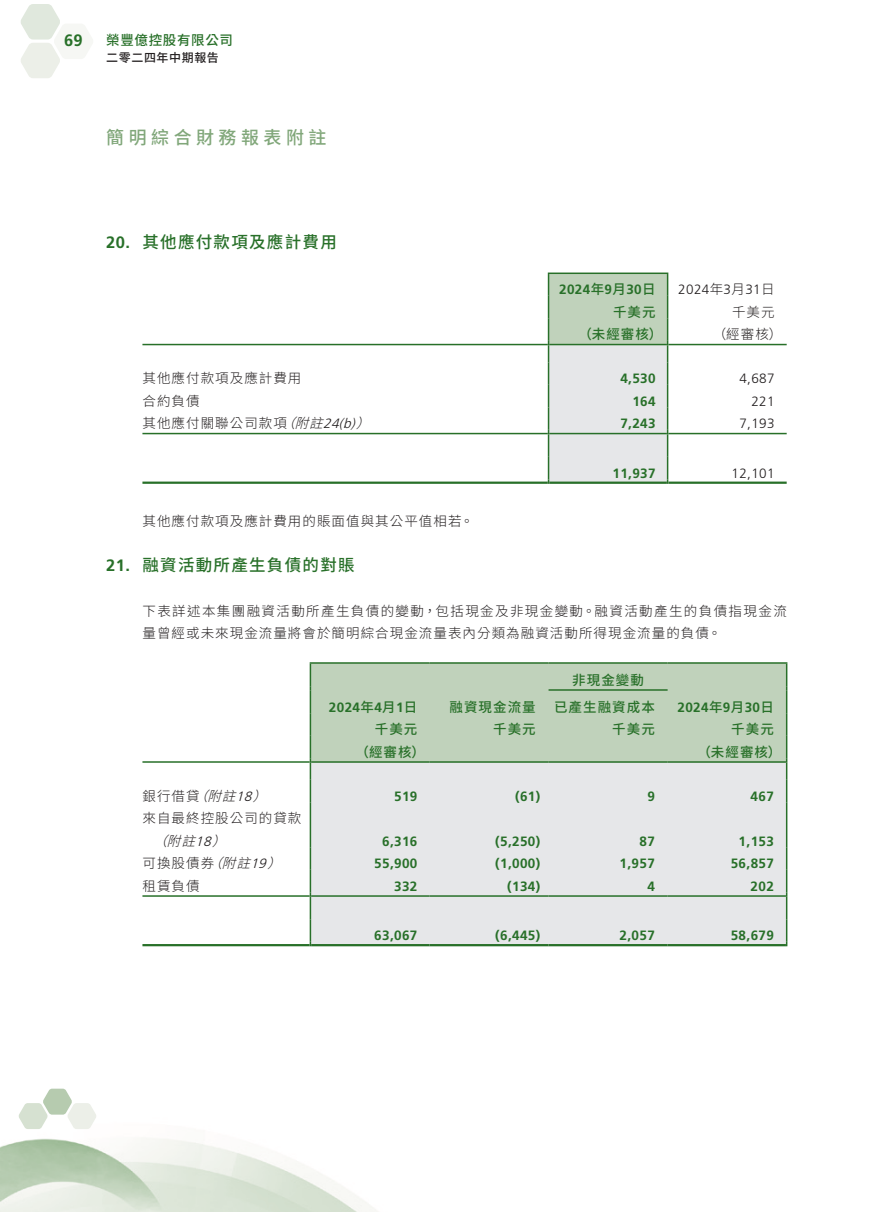
<style>
.page{position:relative;width:893px;height:1212px;background:#fff}
.page>*{position:absolute;margin:0;border:0;box-sizing:border-box;transform-origin:0 0}
.t1{font:500 18px "Source Han Sans TC";letter-spacing:.25em;color:#81a77a}
.Heading_1{font:500 16.5px "Source Han Sans TC";letter-spacing:.08em;color:#287029}
.Heading_1-2{font:700 16.5px "Frutiger LT Std";color:#287029}
.Body_Text{font:700 13.5px "Frutiger LT Std";letter-spacing:.03em;color:#287029}
.Body_Text-2{font:300 13.5px/22.5px "Source Han Sans TC";letter-spacing:.105em;color:#231f20}
.Body_Text-3{font:300 13.5px "Source Han Sans TC";letter-spacing:.08em;color:#231f20}
.Body_Text-4{font:500 13.5px "Source Han Sans TC";letter-spacing:.08em;color:#287029}
.Body_Text-5{font:300 13.5px "Frutiger LT Std";letter-spacing:.03em;color:#231f20}
.Body_Text-6{font:italic 300 13.5px "Source Han Sans TC";color:#231f20}
.Body_Text-7{font:500 13.5px "Source Han Sans TC";letter-spacing:.05em;color:#287029}
.Body_Text-8{font:italic 300 13.5px "Frutiger LT Std";color:#231f20}
.t2{font:500 12px "Source Han Sans TC";letter-spacing:.05em;color:#231f20}
.s1{font-family:"Frutiger LT Std"}
.s2{font-family:"Source Han Sans TC";font-weight:500}
.s3{font-family:"Source Han Sans TC"}
</style>
<div class="page">
<img style="left:0;top:272px;width:788px;height:940px">
<svg style="left:19px;top:1089px;width:77px;height:40px"></svg>
<svg style="left:21px;top:4px;width:72px;height:74px"></svg>
<hr style="left:548px;top:272px;width:120px;height:2px;background:#287029">
<svg style="left:548px;top:274px;width:120px;height:210px;background:#d4ddd4"></svg>
<hr style="left:142px;top:344px;width:406px;height:1px;background:#287029">
<hr style="left:549px;top:344px;width:118px;height:1px;background:#287029">
<hr style="left:668px;top:344px;width:119px;height:1px;background:#287029">
<hr style="left:142px;top:433px;width:406px;height:1px;background:#287029">
<hr style="left:549px;top:433px;width:118px;height:1px;background:#287029">
<hr style="left:668px;top:433px;width:119px;height:1px;background:#287029">
<hr style="left:142px;top:482px;width:406px;height:2px;background:#287029">
<hr style="left:549px;top:482px;width:118px;height:2px;background:#287029">
<hr style="left:668px;top:482px;width:119px;height:2px;background:#287029">
<div style="left:311px;top:664px;width:475px;height:97px;background:#c0d2bb"></div>
<div style="left:311px;top:763px;width:475px;height:181px;background:#e6e7e9"></div>
<hr style="left:310px;top:662px;width:119px;height:2px;background:#287029">
<hr style="left:429px;top:662px;width:120px;height:2px;background:#287029">
<hr style="left:549px;top:662px;width:119px;height:2px;background:#287029">
<hr style="left:668px;top:662px;width:119px;height:2px;background:#287029">
<svg style="left:310px;top:664px;width:1px;height:138px"></svg>
<hr style="left:310px;top:802px;width:1px;height:45px;background:#287029">
<hr style="left:786px;top:802px;width:1px;height:45px;background:#287029">
<svg style="left:310px;top:847px;width:1px;height:99px"></svg>
<svg style="left:786px;top:847px;width:1px;height:99px"></svg>
<svg style="left:786px;top:664px;width:1px;height:138px"></svg>
<hr style="left:549px;top:689px;width:119px;height:2px;background:#287029">
<hr style="left:142px;top:761px;width:168px;height:2px;background:#287029">
<hr style="left:311px;top:761px;width:118px;height:2px;background:#287029">
<hr style="left:429px;top:761px;width:120px;height:2px;background:#287029">
<hr style="left:549px;top:761px;width:119px;height:2px;background:#287029">
<hr style="left:668px;top:761px;width:118px;height:2px;background:#287029">
<hr style="left:142px;top:895px;width:168px;height:2px;background:#287029">
<hr style="left:311px;top:895px;width:118px;height:2px;background:#287029">
<hr style="left:429px;top:895px;width:120px;height:2px;background:#287029">
<hr style="left:549px;top:895px;width:119px;height:2px;background:#287029">
<hr style="left:668px;top:895px;width:118px;height:2px;background:#287029">
<hr style="left:142px;top:944px;width:168px;height:2px;background:#287029">
<hr style="left:311px;top:944px;width:118px;height:2px;background:#287029">
<hr style="left:429px;top:944px;width:120px;height:2px;background:#287029">
<hr style="left:549px;top:944px;width:119px;height:2px;background:#287029">
<hr style="left:668px;top:944px;width:118px;height:2px;background:#287029">
<p class="Heading_1-2" style="left:64px;top:31px;width:20px">69</p>
<p class="Body_Text-7" style="left:106px;top:33px;width:128px">榮豐億控股有限公司</p>
<p class="t2" style="left:106px;top:51px;width:114px">二零二四年中期報告</p>
<h1 class="t1" style="left:106px;top:127px;width:222px">簡明綜合財務報表附註</h1>
<p class="Heading_1-2" style="left:106px;top:233px;width:25px">20.</p>
<p class="Heading_1" style="left:142px;top:233px;width:196px">其他應付款項及應計費用</p>
<p class="Body_Text-3" style="left:142px;top:371px;width:161px">其他應付款項及應計費用</p>
<p class="Body_Text-3" style="left:142px;top:393px;width:59px">合約負債</p>
<p class="Body_Text-3" style="left:142px;top:416px;width:146px">其他應付關聯公司款項</p>
<p class="Body_Text-6" style="left:281px;top:416px;width:25px">（</p>
<p class="Body_Text-6" style="left:295px;top:416px;width:87px">附註 (<span class="s1">(b(</span></p>
<p class="Body_Text-8" style="left:323px;top:416px;width:21px">24</p>
<p class="Body_Text" style="left:559px;top:282px;width:98px">2024<span class="s2">年 月</span>9 30<span class="s2">日</span></p>
<p class="Body_Text-5" style="left:678px;top:282px;width:98px">2024<span class="s3">年 月</span>3 31<span class="s3">日</span></p>
<p class="Body_Text-4" style="left:613px;top:304px;width:44px">千美元</p>
<p class="Body_Text-3" style="left:732px;top:304px;width:44px">千美元</p>
<p class="Body_Text-4" style="left:578px;top:327px;width:85px">（未經審核）</p>
<p class="Body_Text-3" style="left:713px;top:327px;width:71px">（經審核(</p>
<p class="Body_Text" style="left:620px;top:371px;width:37px">4,530</p>
<p class="Body_Text-5" style="left:739px;top:371px;width:37px">4,687</p>
<p class="Body_Text" style="left:632px;top:393px;width:25px">164</p>
<p class="Body_Text-5" style="left:751px;top:393px;width:25px">221</p>
<p class="Body_Text" style="left:620px;top:416px;width:37px">7,243</p>
<p class="Body_Text-5" style="left:739px;top:416px;width:37px">7,193</p>
<p class="Heading_1-2" style="left:106px;top:555px;width:25px">21.</p>
<p class="Body_Text-3" style="left:142px;top:513px;width:333px">其他應付款項及應計費用的賬面值與其公平值相若。</p>
<p class="Heading_1" style="left:142px;top:555px;width:214px">融資活動所產生負債的對賬</p>
<p class="Body_Text" style="left:612px;top:465px;width:45px">11,937</p>
<p class="Body_Text-5" style="left:731px;top:465px;width:45px">12,101</p>
<p class="Body_Text-2" style="left:142px;top:600px;width:646px">下表詳述本集團融資活動所產生負債的變動，包括現金及非現金變動。融資活動產生的負債指現金流量曾經或未來現金流量將會於簡明綜合現金流量表內分類為融資活動所得現金流量的負債。</p>
<p class="Body_Text-4" style="left:572px;top:672px;width:73px">非現金變動</p>
<p class="Body_Text" style="left:677px;top:699px;width:98px">2024<span class="s2">年 月</span>9 30<span class="s2">日</span></p>
<p class="Body_Text-4" style="left:449px;top:699px;width:88px">融資現金流量</p>
<p class="Body_Text-4" style="left:554px;top:699px;width:102px">已產生融資成本</p>
<p class="Body_Text" style="left:329px;top:699px;width:90px">2024<span class="s2">年 月</span>4 <span class="s2">日</span>1</p>
<p class="Body_Text-4" style="left:375px;top:721px;width:44px">千美元</p>
<p class="Body_Text-4" style="left:493px;top:721px;width:44px">千美元</p>
<p class="Body_Text-4" style="left:612px;top:721px;width:44px">千美元</p>
<p class="Body_Text-4" style="left:731px;top:721px;width:44px">千美元</p>
<p class="Body_Text-4" style="left:356px;top:744px;width:71px">（經審核）</p>
<p class="Body_Text-4" style="left:697px;top:744px;width:85px">（未經審核(</p>
<p class="Body_Text-6" style="left:194px;top:788px;width:25px">（</p>
<p class="Body_Text-6" style="left:253px;top:788px;width:25px">(</p>
<p class="Body_Text-3" style="left:142px;top:788px;width:59px">銀行借貸</p>
<p class="Body_Text-3" style="left:142px;top:810px;width:161px">來自最終控股公司的貸款</p>
<p class="Body_Text-6" style="left:207px;top:788px;width:40px">附註</p>
<p class="Body_Text-8" style="left:236px;top:788px;width:21px">18</p>
<p class="Body_Text" style="left:394px;top:788px;width:25px">519</p>
<p class="Body_Text" style="left:515px;top:788px;width:27px">)61(</p>
<p class="Body_Text" style="left:647px;top:788px;width:9px">9</p>
<p class="Body_Text" style="left:751px;top:788px;width:25px">467</p>
<p class="Body_Text-6" style="left:153px;top:833px;width:25px">（</p>
<p class="Body_Text-6" style="left:212px;top:833px;width:25px">(</p>
<p class="Body_Text-6" style="left:167px;top:833px;width:40px">附註</p>
<p class="Body_Text-8" style="left:195px;top:833px;width:21px">18</p>
<p class="Body_Text" style="left:382px;top:833px;width:37px">6,316</p>
<p class="Body_Text" style="left:495px;top:833px;width:47px">)5,250(</p>
<p class="Body_Text" style="left:639px;top:833px;width:17px">87</p>
<p class="Body_Text" style="left:739px;top:833px;width:37px">1,153</p>
<p class="Body_Text-6" style="left:209px;top:855px;width:25px">（</p>
<p class="Body_Text-6" style="left:267px;top:855px;width:25px">(</p>
<p class="Body_Text-3" style="left:142px;top:855px;width:73px">可換股債券</p>
<p class="Body_Text-6" style="left:222px;top:855px;width:40px">附註</p>
<p class="Body_Text-8" style="left:250px;top:856px;width:21px">19</p>
<p class="Body_Text" style="left:374px;top:855px;width:45px">55,900</p>
<p class="Body_Text" style="left:495px;top:855px;width:47px">)1,000(</p>
<p class="Body_Text" style="left:620px;top:855px;width:37px">1,957</p>
<p class="Body_Text" style="left:731px;top:855px;width:45px">56,857</p>
<p class="Body_Text-3" style="left:142px;top:878px;width:59px">租賃負債</p>
<p class="Body_Text" style="left:394px;top:878px;width:25px">332</p>
<p class="Body_Text" style="left:507px;top:878px;width:35px">)134(</p>
<p class="Body_Text" style="left:647px;top:878px;width:9px">4</p>
<p class="Body_Text" style="left:751px;top:878px;width:25px">202</p>
<p class="Body_Text" style="left:374px;top:927px;width:45px">63,067</p>
<p class="Body_Text" style="left:495px;top:927px;width:47px">)6,445(</p>
<p class="Body_Text" style="left:620px;top:927px;width:37px">2,057</p>
<p class="Body_Text" style="left:731px;top:927px;width:45px">58,679</p>
</div>
